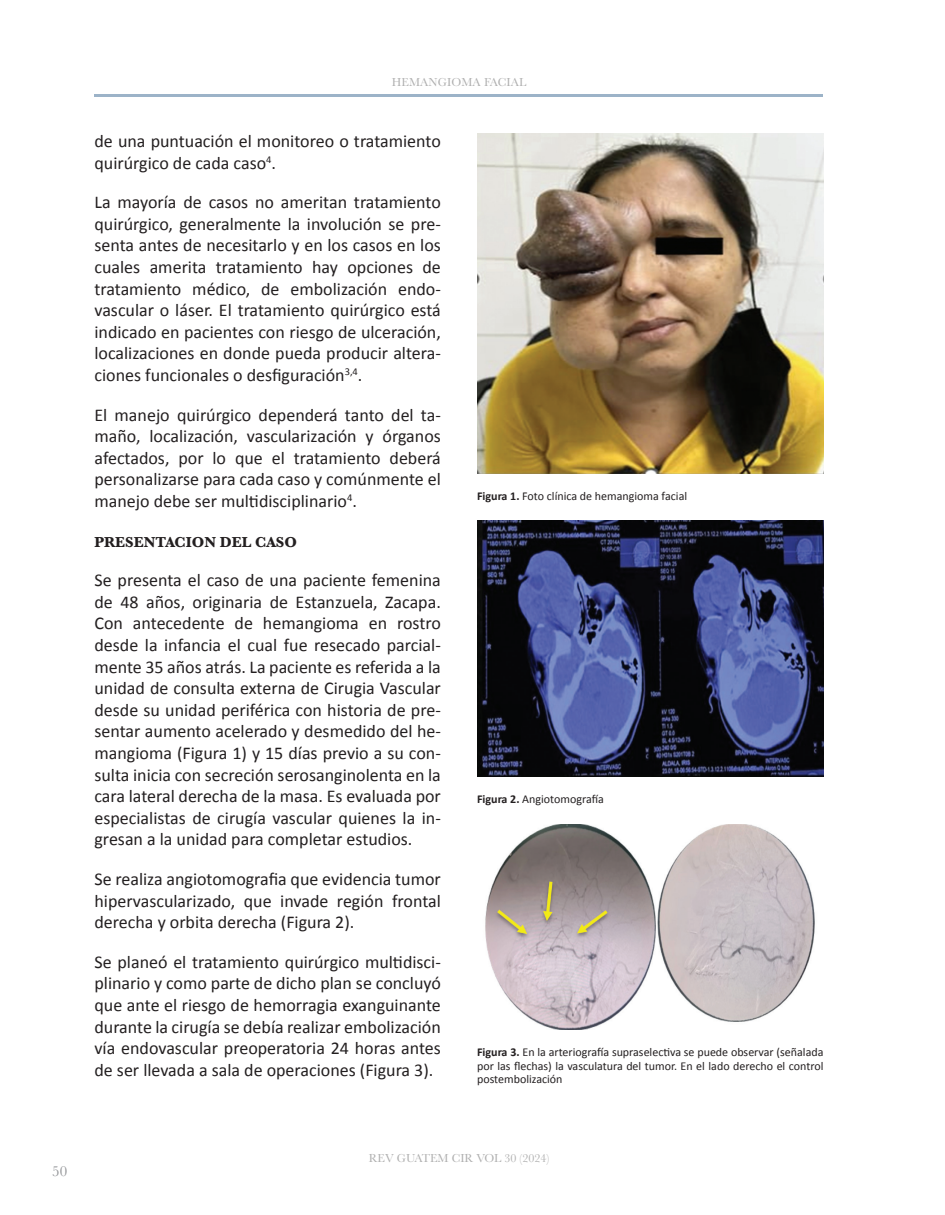
<style>
.page{position:relative;width:945px;height:1215px;background:#fff}
.page>*{position:absolute;margin:0;border:0;box-sizing:border-box;transform-origin:0 0}
.t1{font:18px/21.6px "Calibri";color:#231f20;text-align:justify}
.t2{font:700 15px "Baskerville";color:#231f20}
.t3{font:15px "Baskerville";color:#939598}
.t4{font:12px/13.5px "Calibri";color:#231f20;text-align:justify}
.t5{font:12px "Baskerville";color:#afafaf}
.s1{font-weight:700}
</style>
<div class="page">
<hr style="left:94px;top:94px;width:729px;height:3px;background:#9cb3c8">
<img style="left:477px;top:134px;width:347px;height:339px">
<img style="left:477px;top:521px;width:347px;height:256px">
<img style="left:485px;top:824px;width:330px;height:206px">
<p class="t3" style="left:52px;top:1162px;width:16px">50</p>
<p class="t5" style="left:392px;top:75px;width:136px">HEMANGIOMA FACIAL</p>
<p class="t1" style="left:94px;top:130px;width:348px">de una puntuación el monitoreo o tratamiento quirúrgico de cada caso<sup>4</sup>.</p>
<p class="t1" style="left:94px;top:191px;width:348px">La mayoría de casos no ameritan tratamiento quirúrgico, generalmente la involución se pre&shy;senta antes de necesitarlo y en los casos en los cuales amerita tratamiento hay opciones de tratamiento médico, de embolización endo&shy;vascular o láser. El tratamiento quirúrgico está indicado en pacientes con riesgo de ulceración, localizaciones en donde pueda producir altera&shy;ciones funcionales o desfiguración<sup>3,4</sup>.</p>
<p class="t1" style="left:94px;top:403px;width:348px">El manejo quirúrgico dependerá tanto del ta&shy;maño, localización, vascularización y órganos afectados, por lo que el tratamiento deberá personalizarse para cada caso y comúnmente el manejo debe ser multidisciplinario<sup>4</sup>.</p>
<p class="t2" style="left:94px;top:531px;width:204px">PRESENTACION DEL CASO</p>
<p class="t1" style="left:94px;top:569px;width:348px">Se presenta el caso de una paciente femenina de 48 años, originaria de Estanzuela, Zacapa.<br>Con antecedente de hemangioma en rostro desde la infancia el cual fue resecado parcial&shy;mente 35 años atrás. La paciente es referida a la unidad de consulta externa de Cirugia Vascular desde su unidad periférica con historia de pre&shy;sentar aumento acelerado y desmedido del he&shy;mangioma (Figura 1) y 15 días previo a su con&shy;sulta inicia con secreción serosanginolenta en la cara lateral derecha de la masa. Es evaluada por especialistas de cirugía vascular quienes la in&shy;gresan a la unidad para completar estudios.</p>
<p class="t1" style="left:94px;top:868px;width:348px">Se realiza angiotomografia que evidencia tumor hipervascularizado, que invade región frontal derecha y orbita derecha (Figura 2).</p>
<p class="t1" style="left:94px;top:951px;width:348px">Se planeó el tratamiento quirúrgico multidisci&shy;plinario y como parte de dicho plan se concluyó que ante el riesgo de hemorragia exanguinante durante la cirugía se debía realizar embolización vía endovascular preoperatoria 24 horas antes de ser llevada a sala de operaciones (Figura 3).</p>
<p class="t4" style="left:477px;top:489px;width:212px"><span class="s1">Figura 1.</span> Foto clínica de hemangioma facial</p>
<p class="t4" style="left:477px;top:792px;width:128px"><span class="s1">Figura 2.</span> Angiotomografía</p>
<p class="t4" style="left:477px;top:1045px;width:348px"><span class="s1">Figura 3.</span> En la arteriografía supraselectiva se puede observar (señalada por las flechas) la vasculatura del tumor. En el lado derecho el control postembolización</p>
<p class="t5" style="left:369px;top:1150px;width:182px">REV GUATEM CIR VOL 30 (2024)</p>
</div>
